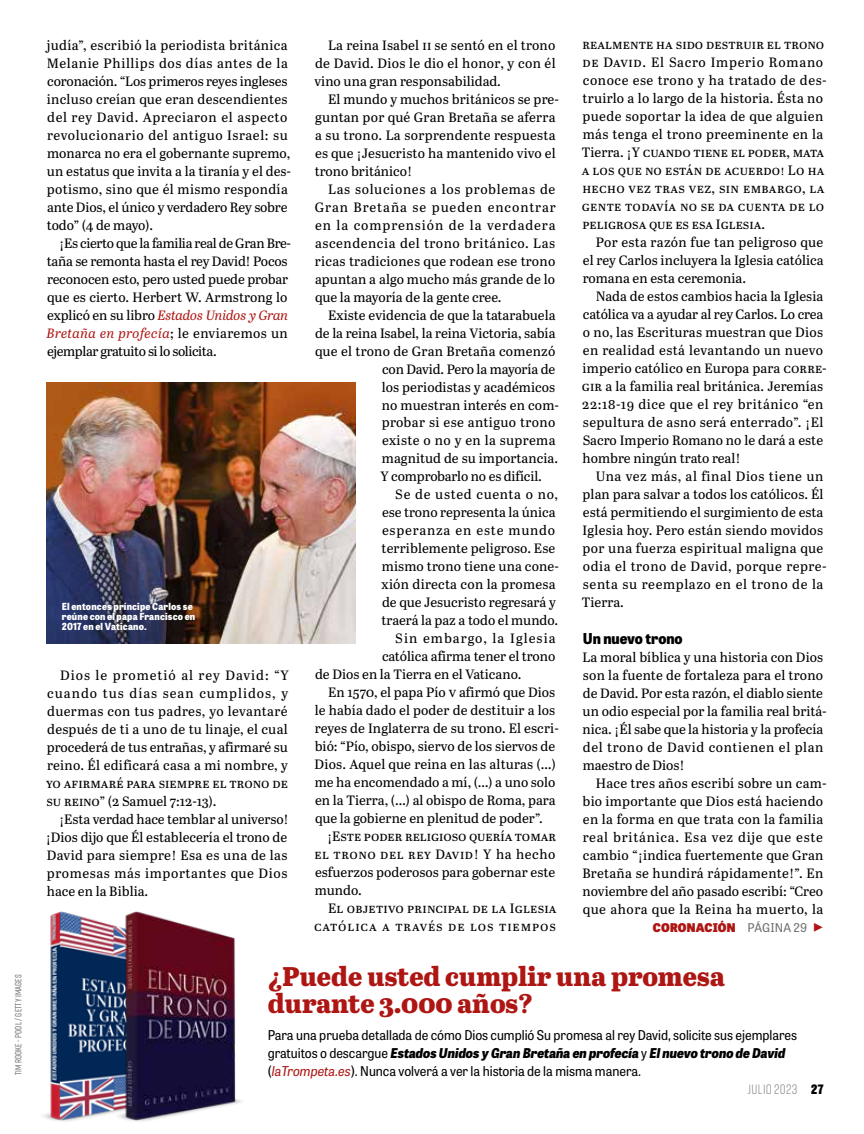
<style>
.page{position:relative;width:864px;height:1134px;background:#fff}
.page>*{position:absolute;margin:0;border:0;box-sizing:border-box;transform-origin:0 0}
.t1{font:800 27px/27px "Abril Text";color:#ae1613}
.t2{font:800 15px "Tablet Gothic Narrow";color:#000}
.t3{font:13.5px/18px "Abril Text";letter-spacing:.005em;color:#000}
.t4{font:13.5px/18px "Abril Text";letter-spacing:-.025em;color:#000}
.t5{font:13.5px/18px "Tablet Gothic Narrow";color:#000}
.t6{font:13.5px "Abril Text";letter-spacing:.04em;color:#000}
.t7{font:13.5px "Abril Text";letter-spacing:.07em;color:#000}
.t8{font:300 13.5px "Rift Soft";letter-spacing:.025em;color:#706f6f}
.t9{font:800 12px "Tablet Gothic";letter-spacing:.015em;color:#ae1613}
.t10{font:800 9.75px/9.8px "Tablet Gothic Narrow";letter-spacing:.02em;color:#fff}
.t11{font:500 9px "Rift Soft";letter-spacing:.01em;color:#706f6f}
.s1{font-style:italic;color:#ae1613}
.s2{font-weight:400;color:#706f6f}
.s3{font-weight:800;font-style:italic}
.s4{font-family:"Tablet Gothic Narrow";font-weight:800;font-size:12.9px;color:#000}
</style>
<div class="page">
<img style="left:43px;top:911px;width:39px;height:211px">
<img style="left:82px;top:911px;width:160px;height:211px">
<img style="left:47px;top:382px;width:308px;height:262px">
<p class="t3" style="left:47px;top:35px;width:246px">judía”, escribió la periodista británica Melanie Phillips dos días antes de la coronación. “Los primeros reyes ingleses incluso creían que eran descendientes del rey David. Apreciaron el aspecto revolucionario del antiguo Israel: su monarca no era el gobernante supremo, un estatus que invita a la tiranía y el des&shy;potismo, sino que él mismo respondía ante Dios, el único y verdadero Rey sobre todo” (4 de mayo).</p>
<p class="t4" style="left:47px;top:233px;width:246px;text-indent:13px">¡Es cierto que la familia real de Gran Bre&shy;taña se remonta hasta el rey David! Pocos reconocen esto, pero usted puede probar que es cierto. Herbert W. Armstrong lo explicó en su libro <span class="s1">Estados Unidos y Gran Bretaña en profecía</span>; le enviaremos un ejemplar gratuito si lo solicita.</p>
<p class="t10" style="left:62px;top:601px;width:135px">El entonces príncipe Carlos se reúne con el papa Francisco en<br>2017 en el Vaticano.</p>
<p class="t3" style="left:46px;top:665px;width:244px;text-align:justify;text-indent:14px">Dios le prometió al rey David: “Y cuando tus días sean cumplidos, y duermas con tus padres, yo levantaré después de ti a uno de tu linaje, el cual procederá de tus entrañas, y afirmaré su reino. Él edificará casa a mi nombre, y yo afirmaré para siempre el trono de su reino” (2 Samuel 7:12-13).</p>
<p class="t3" style="left:46px;top:809px;width:245px;text-align:justify;text-indent:14px">¡Esta verdad hace temblar al universo! ¡Dios dijo que Él establecería el trono de David para siempre! Esa es una de las promesas más importantes que Dios hace en la Biblia.</p>
<p class="t3" style="left:314px;top:35px;width:243px;text-align:justify;text-indent:14px">La reina Isabel ii se sentó en el trono de David. Dios le dio el honor, y con él vino una gran responsabilidad.</p>
<p class="t3" style="left:315px;top:89px;width:246px;text-indent:13px">El mundo y muchos británicos se pre&shy;guntan por qué Gran Bretaña se aferra a su trono. La sorprendente respuesta es que ¡Jesucristo ha mantenido vivo el trono británico!</p>
<p class="t3" style="left:315px;top:179px;width:243px;text-align:justify;text-indent:13px">Las soluciones a los problemas de Gran Bretaña se pueden encontrar en la comprensión de la verdadera ascendencia del trono británico. Las ricas tradiciones que rodean ese trono apuntan a algo mucho más grande de lo que la mayoría de la gente cree.</p>
<p class="t3" style="left:328px;top:305px;width:229px">Existe evidencia de que la tatarabuela</p>
<p class="t3" style="left:315px;top:323px;width:242px">de la reina Isabel, la reina Victoria, sabía</p>
<p class="t3" style="left:315px;top:341px;width:242px">que el trono de Gran Bretaña comenzó</p>
<p class="t3" style="left:382px;top:359px;width:175px">con David. Pero la mayoría de</p>
<p class="t3" style="left:382px;top:377px;width:175px">los periodistas y académicos</p>
<p class="t3" style="left:382px;top:395px;width:179px">no muestran interés en com-</p>
<p class="t3" style="left:382px;top:413px;width:175px">probar si ese antiguo trono</p>
<p class="t3" style="left:382px;top:431px;width:175px">existe o no y en la suprema</p>
<p class="t3" style="left:382px;top:449px;width:178px">magnitud de su importancia.</p>
<p class="t3" style="left:381px;top:467px;width:163px">Y comprobarlo no es difícil.</p>
<p class="t3" style="left:395px;top:485px;width:164px">Se de usted cuenta o no,</p>
<p class="t3" style="left:382px;top:503px;width:175px">ese trono representa la única</p>
<p class="t3" style="left:382px;top:521px;width:175px">esperanza en este mundo</p>
<p class="t3" style="left:382px;top:539px;width:175px">terriblemente peligroso. Ese</p>
<p class="t3" style="left:382px;top:557px;width:179px">mismo trono tiene una cone-</p>
<p class="t3" style="left:382px;top:575px;width:176px">xión directa con la promesa</p>
<p class="t3" style="left:382px;top:593px;width:175px">de que Jesucristo regresará y</p>
<p class="t3" style="left:382px;top:611px;width:178px">traerá la paz a todo el mundo.</p>
<p class="t3" style="left:395px;top:629px;width:162px">Sin embargo, la Iglesia</p>
<p class="t3" style="left:382px;top:647px;width:175px">católica afirma tener el trono</p>
<p class="t3" style="left:315px;top:665px;width:208px">de Dios en la Tierra en el Vaticano.</p>
<p class="t3" style="left:328px;top:683px;width:229px">En 1570, el papa Pío v afirmó que Dios</p>
<p class="t3" style="left:315px;top:701px;width:242px">le había dado el poder de destituir a los</p>
<p class="t3" style="left:315px;top:719px;width:246px">reyes de Inglaterra de su trono. El escri-</p>
<p class="t3" style="left:315px;top:737px;width:242px">bió: “Pío, obispo, siervo de los siervos de</p>
<p class="t3" style="left:315px;top:755px;width:243px">Dios. Aquel que reina en las alturas (…)</p>
<p class="t3" style="left:315px;top:773px;width:242px">me ha encomendado a mí, (…) a uno solo</p>
<p class="t3" style="left:315px;top:791px;width:242px">en la Tierra, (…) al obispo de Roma, para</p>
<p class="t3" style="left:315px;top:809px;width:229px">que la gobierne en plenitud de poder”.</p>
<p class="t3" style="left:327px;top:827px;width:231px">¡Este poder religioso quería tomar</p>
<p class="t6" style="left:314px;top:845px;width:242px">el trono del rey David! Y ha hecho</p>
<p class="t3" style="left:315px;top:863px;width:242px">esfuerzos poderosos para gobernar este</p>
<p class="t3" style="left:315px;top:881px;width:48px">mundo.</p>
<p class="t3" style="left:328px;top:899px;width:230px">El objetivo principal de la Iglesia</p>
<p class="t7" style="left:314px;top:917px;width:244px">católica a través de los tiempos</p>
<p class="t3" style="left:582px;top:35px;width:247px">realmente ha sido destruir el trono de David. El Sacro Imperio Romano conoce ese trono y ha tratado de des&shy;truirlo a lo largo de la historia. Ésta no puede soportar la idea de que alguien más tenga el trono preeminente en la Tierra. ¡Y cuando tiene el poder, mata a los que no están de acuerdo! Lo ha hecho vez tras vez, sin embargo, la gente todavía no se da cuenta de lo peligrosa que es esa Iglesia.</p>
<p class="t3" style="left:583px;top:233px;width:242px;text-align:justify;text-indent:13px">Por esta razón fue tan peligroso que el rey Carlos incluyera la Iglesia católica romana en esta ceremonia.</p>
<p class="t3" style="left:582px;top:287px;width:246px;text-indent:14px">Nada de estos cambios hacia la Iglesia católica va a ayudar al rey Carlos. Lo crea o no, las Escrituras muestran que Dios en realidad está levantando un nuevo imperio católico en Europa para corre&shy;gir a la familia real británica. Jeremías 22:18-19 dice que el rey británico “en sepultura de asno será enterrado”. ¡El Sacro Imperio Romano no le dará a este hombre ningún trato real!</p>
<p class="t3" style="left:582px;top:467px;width:246px;text-indent:14px">Una vez más, al final Dios tiene un plan para salvar a todos los católicos. Él está permitiendo el surgimiento de esta Iglesia hoy. Pero están siendo movidos por una fuerza espiritual maligna que odia el trono de David, porque repre&shy;senta su reemplazo en el trono de la Tierra.</p>
<p class="t2" style="left:583px;top:627px;width:101px">Un nuevo trono</p>
<p class="t3" style="left:582px;top:647px;width:246px">La moral bíblica y una historia con Dios son la fuente de fortaleza para el trono de David. Por esta razón, el diablo siente un odio especial por la familia real britá&shy;nica. ¡Él sabe que la historia y la profecía del trono de David contienen el plan maestro de Dios!</p>
<p class="t3" style="left:582px;top:773px;width:246px;text-indent:14px">Hace tres años escribí sobre un cam&shy;bio importante que Dios está haciendo en la forma en que trata con la familia real británica. Esa vez dije que este cambio “¡indica fuertemente que Gran Bretaña se hundirá rápidamente!”. En noviembre del año pasado escribí: “Creo que ahora que la Reina ha muerto, la</p>
<p class="t9" style="left:653px;top:918px;width:172px">CORONACIÓN <span class="s2">PÁGINA 29</span> ◆</p>
<p class="t11" style="left:12px;top:1075px;width:102px;rotate:-90deg">TIM ROOKE - POOL / GETTY IMAGES</p>
<h1 class="t1" style="left:268px;top:961px;width:459px">¿Puede usted cumplir una promesa durante 3.000 años?</h1>
<p class="t5" style="left:268px;top:1025px;width:531px">Para una prueba detallada de cómo Dios cumplió Su promesa al rey David, solicite sus ejemplares gratuitos o descargue <span class="s3">Estados Unidos y Gran Bretaña en profecía</span> y <span class="s3">El nuevo trono de David </span>(<span class="s1">laTrompeta.es</span>). Nunca volverá a ver la historia de la misma manera.</p>
<p class="t8" style="left:748px;top:1080px;width:78px">JULIO 2023 <span class="s4">27</span></p>
</div>
